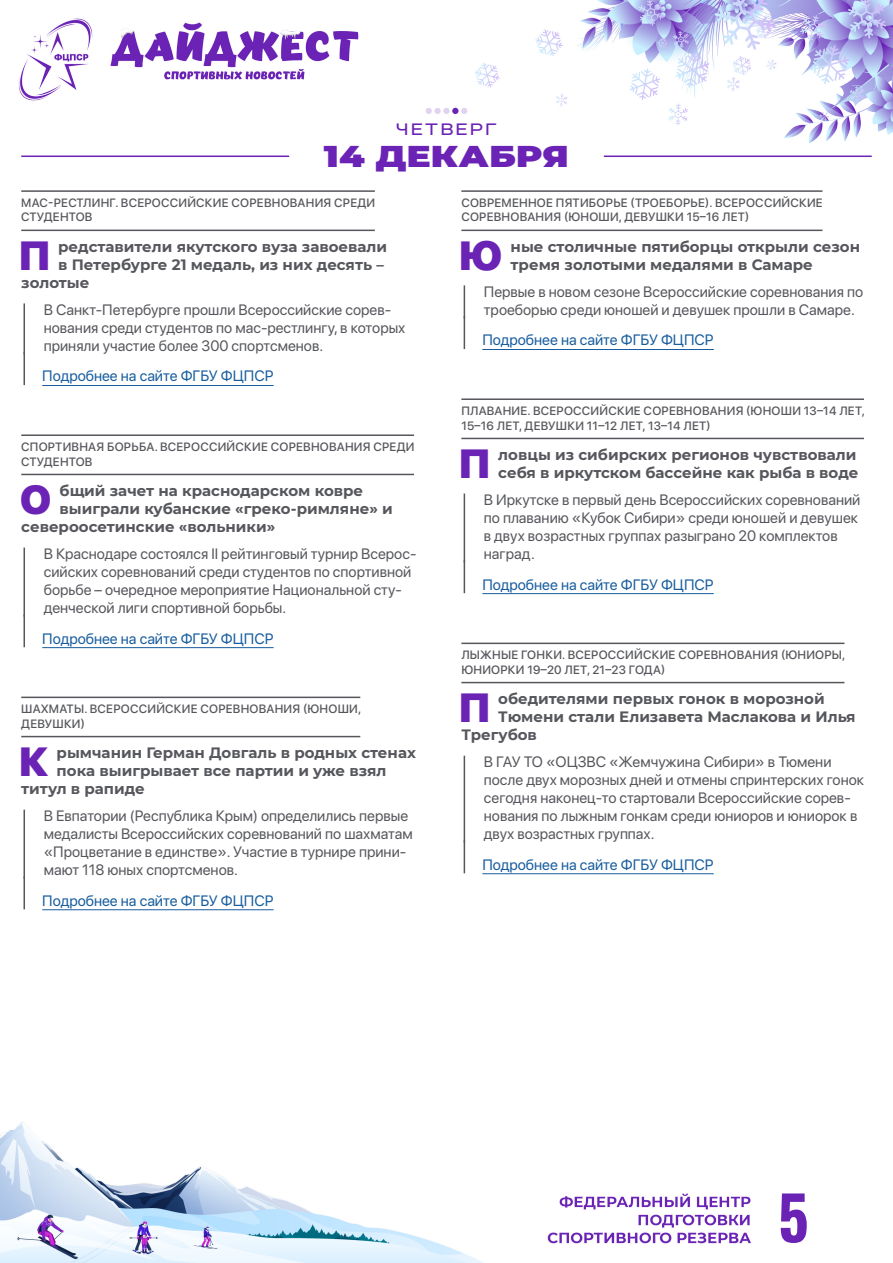
<style>
.page{position:relative;width:893px;height:1263px;background:#fff}
.page>*{position:absolute;margin:0;border:0;box-sizing:border-box;transform-origin:0 0}
.t1{font:700 60px "Oswald";color:#6a23b5}
.Заголовок_1{font:900 40.5px "SF Pro Display";color:#6a23b5}
.t2{font:900 30px "Montserrat";color:#6a23b5;scale:1.2 1}
.t3{font:500 16.5px "Steppe";letter-spacing:.08em;color:#6a23b5;scale:1.09 1}
.Текст{font:15px/18px "SF Pro Display";color:#56575c}
.Заголовок_1-2{font:700 15px/18px "Montserrat";color:#56575c}
.Гиперссылка{font:15px "SF Pro Display";color:#175d9e}
.Подзаголовок{font:italic 500 12px/14.4px "SF Pro Display";letter-spacing:.02em;color:#56575c}
</style>
<div class="page">
<img style="left:0;top:0;width:893px;height:1263px">
<hr style="left:21px;top:156px;width:268px;height:1px;background:#6a23b5">
<hr style="left:604px;top:156px;width:268px;height:1px;background:#6a23b5">
<svg style="left:426px;top:108px;width:6px;height:6px"></svg>
<div style="left:434px;top:108px;width:7px;height:6px;background:#e1d3f0;border-radius:50%"></div>
<div style="left:443px;top:108px;width:7px;height:6px;background:#e1d3f0;border-radius:50%"></div>
<svg style="left:452px;top:108px;width:15px;height:6px"></svg>
<hr style="left:21px;top:230px;width:354px;height:1px;background:#56575c">
<hr style="left:21px;top:190px;width:354px;height:2px;background:#56575c">
<hr style="left:24px;top:303px;width:1px;height:51px;background:#56575c">
<hr style="left:24px;top:352px;width:1px;height:33px;background:#56575c">
<hr style="left:42px;top:385px;width:232px;height:1px;background:#175d9e">
<hr style="left:21px;top:474px;width:393px;height:1px;background:#56575c">
<hr style="left:21px;top:434px;width:393px;height:2px;background:#56575c">
<hr style="left:24px;top:547px;width:1px;height:69px;background:#56575c">
<hr style="left:24px;top:614px;width:1px;height:33px;background:#56575c">
<hr style="left:42px;top:647px;width:232px;height:1px;background:#175d9e">
<hr style="left:21px;top:736px;width:339px;height:1px;background:#56575c">
<hr style="left:21px;top:697px;width:339px;height:1px;background:#56575c">
<hr style="left:24px;top:810px;width:1px;height:68px;background:#56575c">
<hr style="left:24px;top:876px;width:1px;height:33px;background:#56575c">
<hr style="left:42px;top:909px;width:232px;height:1px;background:#175d9e">
<hr style="left:461px;top:230px;width:361px;height:1px;background:#56575c">
<hr style="left:461px;top:190px;width:361px;height:2px;background:#56575c">
<hr style="left:464px;top:285px;width:1px;height:33px;background:#56575c">
<hr style="left:464px;top:316px;width:1px;height:33px;background:#56575c">
<hr style="left:482px;top:349px;width:232px;height:1px;background:#175d9e">
<hr style="left:461px;top:438px;width:403px;height:1px;background:#56575c">
<hr style="left:461px;top:398px;width:403px;height:2px;background:#56575c">
<hr style="left:464px;top:493px;width:1px;height:69px;background:#56575c">
<hr style="left:464px;top:560px;width:1px;height:33px;background:#56575c">
<hr style="left:482px;top:593px;width:232px;height:1px;background:#175d9e">
<hr style="left:461px;top:682px;width:383px;height:1px;background:#56575c">
<hr style="left:461px;top:643px;width:383px;height:1px;background:#56575c">
<hr style="left:464px;top:756px;width:1px;height:86px;background:#56575c">
<hr style="left:464px;top:840px;width:1px;height:33px;background:#56575c">
<hr style="left:482px;top:873px;width:232px;height:1px;background:#175d9e">
<p class="t3" style="left:396px;top:119px;width:94px">ЧЕТВЕРГ</p>
<h3 class="t2" style="left:324px;top:134px;width:206px">14 ДЕКАБРЯ</h3>
<p class="Подзаголовок" style="left:21px;top:195px;width:355px">МАС-РЕСТЛИНГ. ВСЕРОССИЙСКИЕ СОРЕВНОВАНИЯ СРЕДИ<br>СТУДЕНТОВ</p>
<p class="Заголовок_1" style="left:19px;top:226px;width:33px">П</p>
<p class="Заголовок_1-2" style="left:58px;top:237px;width:331px">редставители якутского вуза завоевали</p>
<p class="Заголовок_1-2" style="left:58px;top:255px;width:327px">в Петербурге 21 медаль, из них десять –</p>
<p class="Заголовок_1-2" style="left:21px;top:273px;width:70px">золотые</p>
<p class="Текст" style="left:44px;top:299px;width:363px">В Санкт-Петербурге прошли Всероссийские сорев&shy;нования среди студентов по мас-рестлингу, в которых приняли участие более 300 спортсменов.</p>
<p class="Гиперссылка" style="left:42px;top:365px;width:233px">Подробнее на сайте ФГБУ ФЦПСР</p>
<p class="Подзаголовок" style="left:21px;top:439px;width:395px">СПОРТИВНАЯ БОРЬБА. ВСЕРОССИЙСКИЕ СОРЕВНОВАНИЯ СРЕДИ<br>СТУДЕНТОВ</p>
<p class="Заголовок_1" style="left:20px;top:470px;width:33px">О</p>
<p class="Заголовок_1-2" style="left:60px;top:481px;width:305px">бщий зачет на краснодарском ковре</p>
<p class="Заголовок_1-2" style="left:60px;top:499px;width:335px">выиграли кубанские «греко-римляне» и</p>
<p class="Заголовок_1-2" style="left:21px;top:517px;width:256px">североосетинские «вольники»</p>
<p class="Текст" style="left:44px;top:544px;width:374px">В Краснодаре состоялся II рейтинговый турнир Всерос&shy;сийских соревнований среди студентов по спортивной борьбе – очередное мероприятие Национальной сту&shy;денческой лиги спортивной борьбы.</p>
<p class="Гиперссылка" style="left:42px;top:627px;width:233px">Подробнее на сайте ФГБУ ФЦПСР</p>
<p class="Подзаголовок" style="left:21px;top:701px;width:341px">ШАХМАТЫ. ВСЕРОССИЙСКИЕ СОРЕВНОВАНИЯ (ЮНОШИ,<br>ДЕВУШКИ)</p>
<p class="Заголовок_1" style="left:19px;top:732px;width:31px">К</p>
<p class="Заголовок_1-2" style="left:57px;top:743px;width:361px">рымчанин Герман Довгаль в родных стенах</p>
<p class="Заголовок_1-2" style="left:57px;top:761px;width:331px">пока выигрывает все партии и уже взял</p>
<p class="Заголовок_1-2" style="left:21px;top:779px;width:125px">титул в рапиде</p>
<p class="Текст" style="left:44px;top:806px;width:370px">В Евпатории (Республика Крым) определились первые медалисты Всероссийских соревнований по шахматам «Процветание в единстве». Участие в турнире прини&shy;мают 118 юных спортсменов.</p>
<p class="Гиперссылка" style="left:42px;top:890px;width:233px">Подробнее на сайте ФГБУ ФЦПСР</p>
<p class="Подзаголовок" style="left:461px;top:195px;width:363px">СОВРЕМЕННОЕ ПЯТИБОРЬЕ (ТРОЕБОРЬЕ). ВСЕРОССИЙСКИЕ<br>СОРЕВНОВАНИЯ (ЮНОШИ, ДЕВУШКИ 15–16 ЛЕТ)</p>
<p class="Заголовок_1" style="left:459px;top:226px;width:45px">Ю</p>
<p class="Заголовок_1-2" style="left:511px;top:237px;width:351px">ные столичные пятиборцы открыли сезон тремя золотыми медалями в Самаре</p>
<p class="Текст" style="left:484px;top:281px;width:381px">Первые в новом сезоне Всероссийские соревнования по троеборью среди юношей и девушек прошли в Самаре.</p>
<p class="Гиперссылка" style="left:482px;top:329px;width:233px">Подробнее на сайте ФГБУ ФЦПСР</p>
<p class="Подзаголовок" style="left:461px;top:403px;width:405px">ПЛАВАНИЕ. ВСЕРОССИЙСКИЕ СОРЕВНОВАНИЯ (ЮНОШИ 13–14 ЛЕТ,<br>15–16 ЛЕТ, ДЕВУШКИ 11–12 ЛЕТ, 13–14 ЛЕТ)</p>
<p class="Заголовок_1" style="left:459px;top:434px;width:33px">П</p>
<p class="Заголовок_1-2" style="left:498px;top:445px;width:362px">ловцы из сибирских регионов чувствовали себя в иркутском бассейне как рыба в воде</p>
<p class="Текст" style="left:484px;top:490px;width:378px">В Иркутске в первый день Всероссийских соревнований по плаванию «Кубок Сибири» среди юношей и девушек в двух возрастных группах разыграно 20 комплектов наград.</p>
<p class="Гиперссылка" style="left:482px;top:573px;width:233px">Подробнее на сайте ФГБУ ФЦПСР</p>
<p class="Подзаголовок" style="left:461px;top:647px;width:386px">ЛЫЖНЫЕ ГОНКИ. ВСЕРОССИЙСКИЕ СОРЕВНОВАНИЯ (ЮНИОРЫ,<br>ЮНИОРКИ 19–20 ЛЕТ, 21–23 ГОДА)</p>
<p class="Заголовок_1" style="left:459px;top:678px;width:33px">П</p>
<p class="Заголовок_1-2" style="left:498px;top:689px;width:328px">обедителями первых гонок в морозной</p>
<p class="Заголовок_1-2" style="left:498px;top:707px;width:359px">Тюмени стали Елизавета Маслакова и Илья</p>
<p class="Заголовок_1-2" style="left:461px;top:725px;width:77px">Трегубов</p>
<p class="Текст" style="left:484px;top:752px;width:382px">В ГАУ ТО «ОЦЗВС «Жемчужина Сибири» в Тюмени после двух морозных дней и отмены спринтерских гонок сегодня наконец-то стартовали Всероссийские сорев&shy;нования по лыжным гонкам среди юниоров и юниорок в двух возрастных группах.</p>
<p class="Гиперссылка" style="left:482px;top:854px;width:233px">Подробнее на сайте ФГБУ ФЦПСР</p>
<h1 class="t1" style="left:778px;top:1186px;width:32px">5</h1>
</div>
